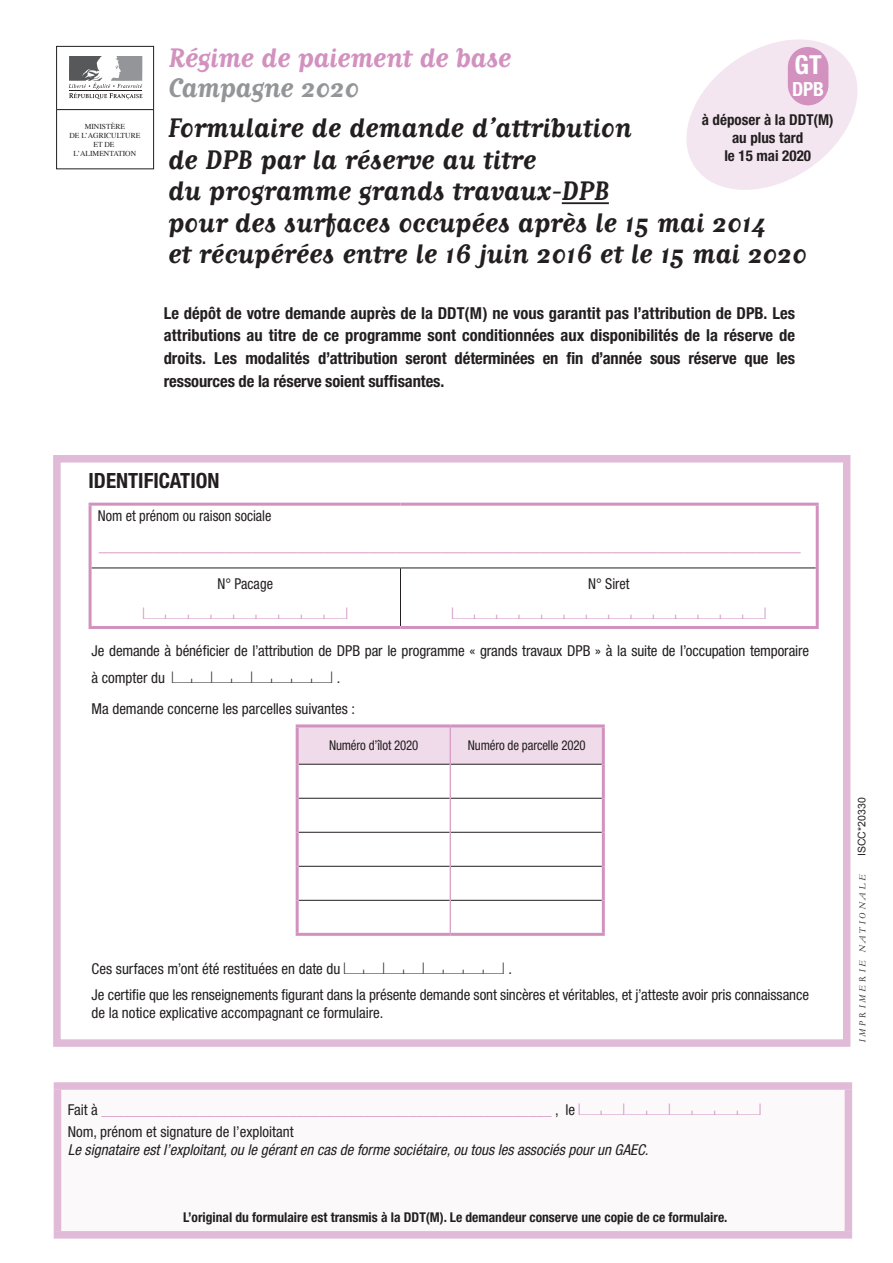
<style>
.page{position:relative;width:893px;height:1263px;background:#fff}
.page>*{position:absolute;margin:0;border:0;box-sizing:border-box;transform-origin:0 0}
.t1{font:700 31.5px/31.5px "Matrix Script";color:#231f20}
.t2{font:700 31.5px "Matrix Script";letter-spacing:-.01em;color:#d291bf}
.t3{font:700 31.5px "Matrix Script";letter-spacing:-.01em;color:#939598}
.t4{font:700 condensed 26.25px "Helvetica Neue";color:#fff}
.t5{font:700 condensed 21px "Helvetica Neue";color:#231f20}
.t6{font:700 condensed 19.5px "Helvetica Neue";color:#fff}
.t7{font:18px "Times";color:#d291bf}
.t8{font:700 condensed 16.5px/22.5px "Helvetica Neue";letter-spacing:-.005em;color:#231f20;text-align:justify}
.t9{font:condensed 15px/27px "Helvetica Neue";letter-spacing:-.005em;color:#231f20}
.t10{font:condensed 15px/22px "Helvetica Neue";color:#d291bf}
.t11{font:italic condensed 15px "Helvetica Neue";color:#231f20}
.t12{font:condensed 15px "Helvetica Neue";letter-spacing:-.005em;color:#231f20;scale:.95 1}
.t13{font:700 condensed 15px/18px "Helvetica Neue";color:#231f20;text-align:center}
.t14{font:15px "Casesaremplir";letter-spacing:-.01em;color:#d291bf;scale:2 1}
.t15{font:700 condensed 13.5px "Helvetica Neue";color:#231f20}
.t16{font:condensed 13.5px "Helvetica Neue";letter-spacing:-.01em;color:#231f20;scale:.95 1}
.t17{font:10.5px "Arial";color:#231f20}
.t18{font:9px "Ligne Graphique";color:#231f20}
.t19{font:7.5px/9px "Times";color:#231f20;text-align:center}
.s1{font-family:"Casesaremplir";font-stretch:normal}
.s2{color:#231f20}
</style>
<div class="page">
<div style="left:53px;top:455px;width:797px;height:592px;border:8px solid #e1bad7"></div>
<hr style="left:562px;top:202px;width:47px;height:2px;background:#231f20">
<div style="left:56px;top:46px;width:98px;height:64px;background:#fff;border:1px solid #231f20"></div>
<div style="left:56px;top:109px;width:98px;height:60px;background:#fff;border:1px solid #231f20"></div>
<svg style="left:69px;top:56px;width:73px;height:43px"></svg>
<hr style="left:56px;top:109px;width:98px;height:1px;background:#231f20">
<div style="left:57px;top:1086px;width:791px;height:149px;background:#fcf9fb"></div>
<div style="left:54px;top:1082px;width:798px;height:8px;background:#e1bad7"></div>
<div style="left:54px;top:1090px;width:7px;height:141px;background:#e1bad7"></div>
<div style="left:845px;top:1090px;width:7px;height:141px;background:#e1bad7"></div>
<div style="left:54px;top:1231px;width:798px;height:7px;background:#e1bad7"></div>
<svg style="left:686px;top:39px;width:172px;height:151px"></svg>
<div style="left:788px;top:47px;width:40px;height:58px;background:#d291bf;border-radius:20px"></div>
<svg style="left:92px;top:506px;width:724px;height:120px"></svg>
<hr style="left:92px;top:568px;width:308px;height:1px;background:#231f20">
<hr style="left:400px;top:568px;width:416px;height:1px;background:#231f20">
<hr style="left:400px;top:568px;width:1px;height:58px;background:#231f20">
<hr style="left:89px;top:503px;width:311px;height:3px;background:#d291bf">
<hr style="left:89px;top:506px;width:3px;height:62px;background:#d291bf">
<hr style="left:400px;top:503px;width:419px;height:3px;background:#d291bf">
<hr style="left:816px;top:506px;width:3px;height:62px;background:#d291bf">
<hr style="left:89px;top:568px;width:3px;height:58px;background:#d291bf">
<hr style="left:816px;top:568px;width:3px;height:58px;background:#d291bf">
<hr style="left:89px;top:626px;width:311px;height:3px;background:#d291bf">
<hr style="left:400px;top:626px;width:419px;height:3px;background:#d291bf">
<div style="left:299px;top:727px;width:303px;height:37px;background:#efdbea"></div>
<svg style="left:299px;top:765px;width:303px;height:168px"></svg>
<hr style="left:296px;top:724px;width:154px;height:3px;background:#d291bf">
<hr style="left:296px;top:933px;width:154px;height:3px;background:#d291bf">
<hr style="left:450px;top:933px;width:155px;height:3px;background:#d291bf">
<hr style="left:299px;top:764px;width:151px;height:1px;background:#231f20">
<hr style="left:451px;top:764px;width:151px;height:1px;background:#231f20">
<hr style="left:299px;top:798px;width:151px;height:1px;background:#231f20">
<hr style="left:451px;top:798px;width:151px;height:1px;background:#231f20">
<hr style="left:299px;top:832px;width:151px;height:1px;background:#231f20">
<hr style="left:451px;top:832px;width:151px;height:1px;background:#231f20">
<hr style="left:299px;top:866px;width:151px;height:1px;background:#231f20">
<hr style="left:451px;top:866px;width:151px;height:1px;background:#231f20">
<hr style="left:299px;top:900px;width:151px;height:1px;background:#231f20">
<hr style="left:451px;top:900px;width:151px;height:1px;background:#231f20">
<hr style="left:450px;top:724px;width:155px;height:3px;background:#d291bf">
<hr style="left:602px;top:727px;width:3px;height:37px;background:#d291bf">
<hr style="left:602px;top:764px;width:3px;height:34px;background:#d291bf">
<hr style="left:450px;top:727px;width:1px;height:37px;background:#d291bf">
<hr style="left:450px;top:764px;width:1px;height:34px;background:#d291bf">
<hr style="left:450px;top:798px;width:1px;height:34px;background:#d291bf">
<hr style="left:450px;top:832px;width:1px;height:34px;background:#d291bf">
<hr style="left:450px;top:866px;width:1px;height:34px;background:#d291bf">
<hr style="left:450px;top:900px;width:1px;height:33px;background:#d291bf">
<hr style="left:602px;top:798px;width:3px;height:34px;background:#d291bf">
<hr style="left:602px;top:832px;width:3px;height:34px;background:#d291bf">
<hr style="left:602px;top:866px;width:3px;height:34px;background:#d291bf">
<hr style="left:602px;top:900px;width:3px;height:33px;background:#d291bf">
<hr style="left:296px;top:727px;width:3px;height:37px;background:#d291bf">
<hr style="left:296px;top:764px;width:3px;height:34px;background:#d291bf">
<hr style="left:296px;top:798px;width:3px;height:34px;background:#d291bf">
<hr style="left:296px;top:832px;width:3px;height:34px;background:#d291bf">
<hr style="left:296px;top:866px;width:3px;height:34px;background:#d291bf">
<hr style="left:296px;top:900px;width:3px;height:33px;background:#d291bf">
<p class="t19" style="left:69px;top:121px;width:73px">MINISTÈRE<br>DE L’AGRICULTURE<br>ET DE<br>L’ALIMENTATION</p>
<h1 class="t2" style="left:168px;top:43px;width:345px">Régime de paiement de base</h1>
<h1 class="t3" style="left:168px;top:73px;width:193px">Campagne 2020</h1>
<h1 class="t1" style="left:168px;top:112px;width:640px">Formulaire de demande d’attribution<br>de DPB par la réserve au titre<br>du programme grands travaux-DPB<br>pour des surfaces occupées après le 15 mai 2014<br>et récupérées entre le 16 juin 2016 et le 15 mai 2020</h1>
<h2 class="t4" style="left:795px;top:49px;width:29px">GT</h2>
<h3 class="t6" style="left:792px;top:78px;width:34px">DPB</h3>
<p class="t13" style="left:702px;top:111px;width:133px">à déposer à la DDT(M) au plus tard<br>le 15 mai 2020</p>
<p class="t8" style="left:164px;top:302px;width:633px">Le dépôt de votre demande auprès de la DDT(M) ne vous garantit pas l’attribution de DPB. Les attributions au titre de ce programme sont conditionnées aux disponibilités de la réserve de droits. Les modalités d’attribution seront déterminées en fin d’année sous réserve que les ressources de la réserve soient suffisantes.</p>
<h3 class="t5" style="left:89px;top:468px;width:132px">IDENTIFICATION</h3>
<p class="t12" style="left:98px;top:507px;width:184px">Nom et prénom ou raison sociale</p>
<p class="t7" style="left:99px;top:528px;width:704px">______________________________________________________________________________</p>
<p class="t12" style="left:218px;top:575px;width:60px">N° Pacage</p>
<p class="t14" style="left:143px;top:605px;width:104px">ABBBBBBBC</p>
<p class="t12" style="left:588px;top:575px;width:45px">N° Siret</p>
<p class="t14" style="left:452px;top:605px;width:158px">ABBBBBBBBBBBBC</p>
<p class="t9" style="left:92px;top:637px;width:719px">Je demande à bénéficier de l’attribution de DPB par le programme « grands travaux DPB » à la suite de l’occupation temporaire à compter du <span class="s1">AEZEZZZE</span> .</p>
<p class="t9" style="left:92px;top:695px;width:265px">Ma demande concerne les parcelles suivantes :</p>
<p class="t16" style="left:329px;top:738px;width:96px">Numéro d’îlot 2020</p>
<p class="t16" style="left:468px;top:738px;width:125px">Numéro de parcelle 2020</p>
<p class="t9" style="left:92px;top:955px;width:719px;line-height:26.5px">Ces surfaces m’ont été restituées en date du <span class="s1">AEZEZZZE</span> .<br>Je certifie que les renseignements figurant dans la présente demande sont sincères et véritables, et j’atteste avoir pris connaissance</p>
<p class="t9" style="left:92px;top:999px;width:293px">de la notice explicative accompagnant ce formulaire.</p>
<p class="t10" style="left:68px;top:1098px;width:694px"><span class="s2">Fait à</span> ____________________________________________________________ <span class="s2">, le</span> <span class="s1">ACBCBBBC<br></span><span class="s2">Nom, prénom et signature de l’exploitant</span></p>
<p class="t11" style="left:68px;top:1141px;width:582px">Le signataire est l’exploitant, ou le gérant en cas de forme sociétaire, ou tous les associés pour un GAEC.</p>
<p class="t15" style="left:183px;top:1209px;width:546px">L’original du formulaire est transmis à la DDT(M). Le demandeur conserve une copie de ce formulaire.</p>
<p class="t17" style="left:855px;top:856px;width:60px;rotate:-90deg">ISCC*20330</p>
<p class="t18" style="left:858px;top:1043px;width:171px;rotate:-90deg">IMPRIMERIE NATIONALE</p>
</div>
